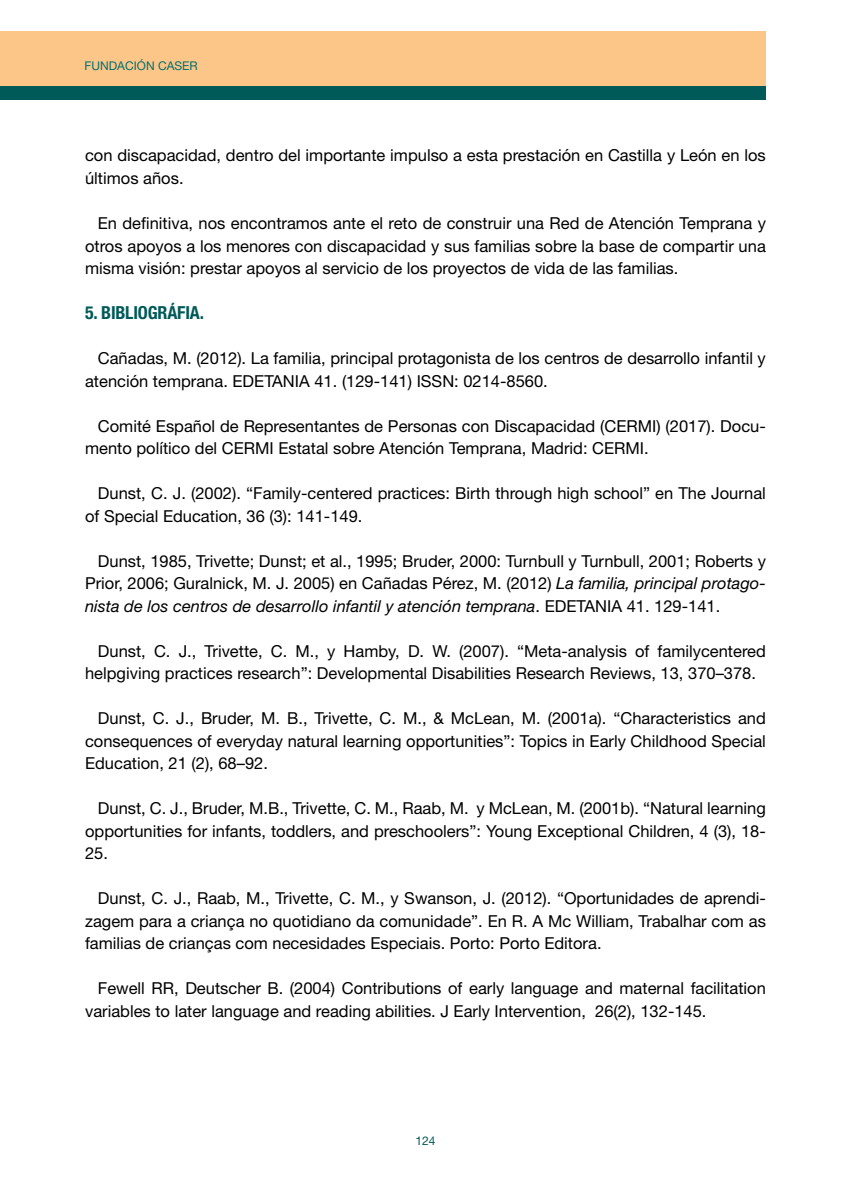
<style>
.page{position:relative;width:851px;height:1191px;background:#fff}
.page>*{position:absolute;margin:0;border:0;box-sizing:border-box;transform-origin:0 0}
.t1{font:700 condensed 18px "Helvetica Neue LT Std";color:#005a58}
.t2{font:16.5px/22.5px "Helvetica Neue LT Std";color:#000}
.t3{font:12px "Helvetica Neue LT Std";color:#007071}
.t4{font:12px "Helvetica Neue LT Std";color:#005a58}
.s1{font-style:italic}
</style>
<div class="page">
<div style="left:0;top:31px;width:765px;height:56px;background:#fdc689"></div>
<div style="left:0;top:87px;width:765px;height:13px;background:#005a58"></div>
<p class="t3" style="left:85px;top:58px;width:115px">FUNDACIÓN CASER</p>
<p class="t2" style="left:85px;top:144px;width:682px">con discapacidad, dentro del importante impulso a esta prestación en Castilla y León en los últimos años.</p>
<p class="t2" style="left:85px;top:212px;width:682px;text-align:justify;text-indent:13px">En definitiva, nos encontramos ante el reto de construir una Red de Atención Temprana y otros apoyos a los menores con discapacidad y sus familias sobre la base de compartir una misma visión: prestar apoyos al servicio de los proyectos de vida de las familias.</p>
<p class="t1" style="left:85px;top:302px;width:82px">5. BIBLIOGRÁFIA</p>
<p class="t1" style="left:200px;top:302px;width:6px">.</p>
<p class="t2" style="left:85px;top:347px;width:682px;text-indent:13px">Cañadas, M. (2012). La familia, principal protagonista de los centros de desarrollo infantil y atención temprana. EDETANIA 41. (129-141) ISSN: 0214-8560.</p>
<p class="t2" style="left:85px;top:414px;width:682px;text-indent:13px">Comité Español de Representantes de Personas con Discapacidad (CERMI) (2017). Docu&shy;mento político del CERMI Estatal sobre Atención Temprana, Madrid: CERMI.</p>
<p class="t2" style="left:85px;top:482px;width:682px;text-indent:13px">Dunst, C. J. (2002). “Family-centered practices: Birth through high school” en The Journal of Special Education, 36 (3): 141-149.</p>
<p class="t2" style="left:85px;top:549px;width:682px;text-align:justify;text-indent:13px">Dunst, 1985, Trivette; Dunst; et al., 1995; Bruder, 2000: Turnbull y Turnbull, 2001; Roberts y Prior, 2006; Guralnick, M. J. 2005) en Cañadas Pérez, M. (2012) <span class="s1">La familia, principal protago&shy;nista de los centros de desarrollo infantil y atención temprana</span>. EDETANIA 41. 129-141.</p>
<p class="t2" style="left:85px;top:639px;width:682px;text-indent:13px">Dunst, C. J., Trivette, C. M., y Hamby, D. W. (2007). “Meta-analysis of familycentered helpgiving practices research”: Developmental Disabilities Research Reviews, 13, 370–378.</p>
<p class="t2" style="left:85px;top:707px;width:682px;text-align:justify;text-indent:13px">Dunst, C. J., Bruder, M. B., Trivette, C. M., &amp; McLean, M. (2001a). “Characteristics and consequences of everyday natural learning opportunities”: Topics in Early Childhood Special Education, 21 (2), 68–92.</p>
<p class="t2" style="left:85px;top:797px;width:682px;text-align:justify;text-indent:13px">Dunst, C. J., Bruder, M.B., Trivette, C. M., Raab, M. y McLean, M. (2001b). “Natural learning opportunities for infants, toddlers, and preschoolers”: Young Exceptional Children, 4 (3), 18- 25.</p>
<p class="t2" style="left:85px;top:887px;width:682px;text-align:justify;text-indent:13px">Dunst, C. J., Raab, M., Trivette, C. M., y Swanson, J. (2012). “Oportunidades de aprendi&shy;zagem para a criança no quotidiano da comunidade”. En R. A Mc William, Trabalhar com as familias de crianças com necesidades Especiais. Porto: Porto Editora.</p>
<p class="t2" style="left:85px;top:977px;width:682px;text-indent:13px">Fewell RR, Deutscher B. (2004) Contributions of early language and maternal facilitation variables to later language and reading abilities. J Early Intervention, 26(2), 132-145.</p>
<p class="t4" style="left:415px;top:1133px;width:22px">124</p>
</div>
